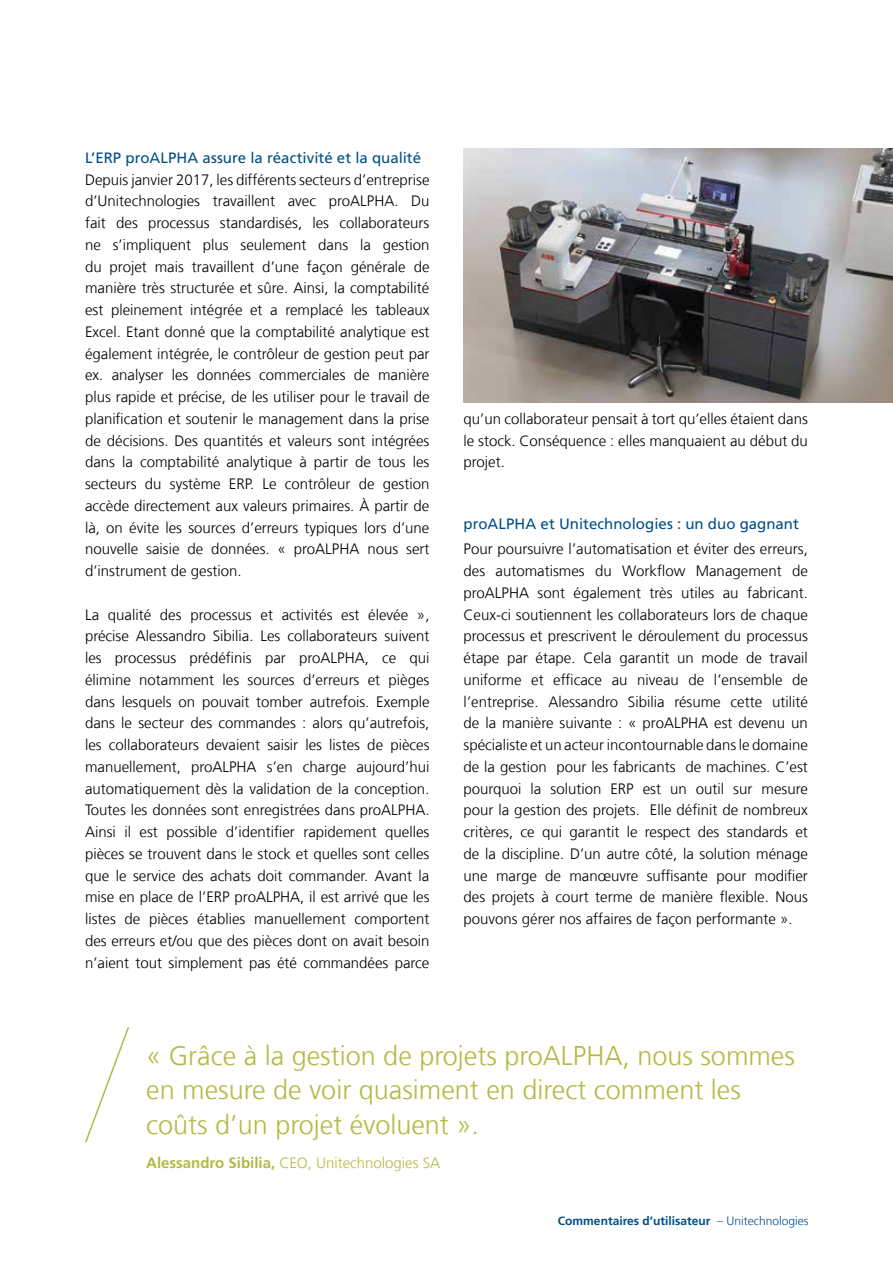
<style>
.page{position:relative;width:893px;height:1263px;background:#fff}
.page>*{position:absolute;margin:0;border:0;box-sizing:border-box;transform-origin:0 0}
.t1{font:300 27px/34.5px "Frutiger LT Com";color:#b3ba43}
.t2{font:300 15px/21.8px "Frutiger LT Com";color:#000;text-align:justify}
.t3{font:15px "Frutiger LT Com";color:#004e86}
.t4{font:300 15px "Frutiger LT Com";color:#b3ba43}
.t5{font:700 12px "Frutiger LT Com";color:#004e86}
.s1{font-weight:700}
.s2{font-weight:300}
</style>
<div class="page">
<img style="left:463px;top:149px;width:430px;height:253px">
<svg style="left:85px;top:1027px;width:44px;height:116px"></svg>
<p class="t3" style="left:85px;top:148px;width:338px">L’ERP proALPHA assure la réactivité et la qualité</p>
<p class="t2" style="left:85px;top:168px;width:346px">Depuis janvier 2017, les différents secteurs d’entreprise d’Unitechnologies travaillent avec proALPHA. Du fait des processus standardisés, les collaborateurs ne s’impliquent plus seulement dans la gestion du projet mais travaillent d’une façon générale de manière très structurée et sûre. Ainsi, la comptabilité est pleinement intégrée et a remplacé les tableaux Excel. Etant donné que la comptabilité analytique est également intégrée, le contrôleur de gestion peut par ex. analyser les données commerciales de manière plus rapide et précise, de les utiliser pour le travail de planification et soutenir le management dans la prise de décisions. Des quantités et valeurs sont intégrées dans la comptabilité analytique à partir de tous les secteurs du système ERP. Le contrôleur de gestion accède directement aux valeurs primaires. À partir de là, on évite les sources d’erreurs typiques lors d’une nouvelle saisie de données. « proALPHA nous sert d’instrument de gestion.</p>
<p class="t2" style="left:85px;top:603px;width:346px">La qualité des processus et activités est élevée », précise Alessandro Sibilia. Les collaborateurs suivent les processus prédéfinis par proALPHA, ce qui élimine notamment les sources d’erreurs et pièges dans lesquels on pouvait tomber autrefois. Exemple dans le secteur des commandes : alors qu’autrefois, les collaborateurs devaient saisir les listes de pièces manuellement, proALPHA s’en charge aujourd’hui automatiquement dès la validation de la conception.<br>Toutes les données sont enregistrées dans proALPHA.<br>Ainsi il est possible d’identifier rapidement quelles pièces se trouvent dans le stock et quelles sont celles que le service des achats doit commander. Avant la mise en place de l’ERP proALPHA, il est arrivé que les listes de pièces établies manuellement comportent des erreurs et/ou que des pièces dont on avait besoin n’aient tout simplement pas été commandées parce</p>
<p class="t2" style="left:463px;top:408px;width:346px">qu’un collaborateur pensait à tort qu’elles étaient dans le stock. Conséquence : elles manquaient au début du projet.</p>
<p class="t3" style="left:463px;top:514px;width:337px">proALPHA et Unitechnologies : un duo gagnant</p>
<p class="t2" style="left:463px;top:538px;width:346px">Pour poursuivre l’automatisation et éviter des erreurs, des automatismes du Workflow Management de proALPHA sont également très utiles au fabricant.<br>Ceux-ci soutiennent les collaborateurs lors de chaque processus et prescrivent le déroulement du processus étape par étape. Cela garantit un mode de travail uniforme et efficace au niveau de l’ensemble de l’entreprise. Alessandro Sibilia résume cette utilité de la manière suivante : « proALPHA est devenu un spécialiste et un acteur incontournable dans le domaine de la gestion pour les fabricants de machines. C’est pourquoi la solution ERP est un outil sur mesure pour la gestion des projets. Elle définit de nombreux critères, ce qui garantit le respect des standards et de la discipline. D’un autre côté, la solution ménage une marge de manœuvre suffisante pour modifier des projets à court terme de manière flexible. Nous pouvons gérer nos affaires de façon performante ».</p>
<h1 class="t1" style="left:146px;top:1038px;width:650px">« Grâce à la gestion de projets proALPHA, nous sommes en mesure de voir quasiment en direct comment les coûts d’un projet évoluent ».</h1>
<p class="t4" style="left:146px;top:1154px;width:295px"><span class="s1">Alessandro Sibilia,</span> CEO, Unitechnologies SA</p>
<p class="t5" style="left:558px;top:1213px;width:252px">Commentaires d’utilisateur <span class="s2">– Unitechnologies</span></p>
</div>
